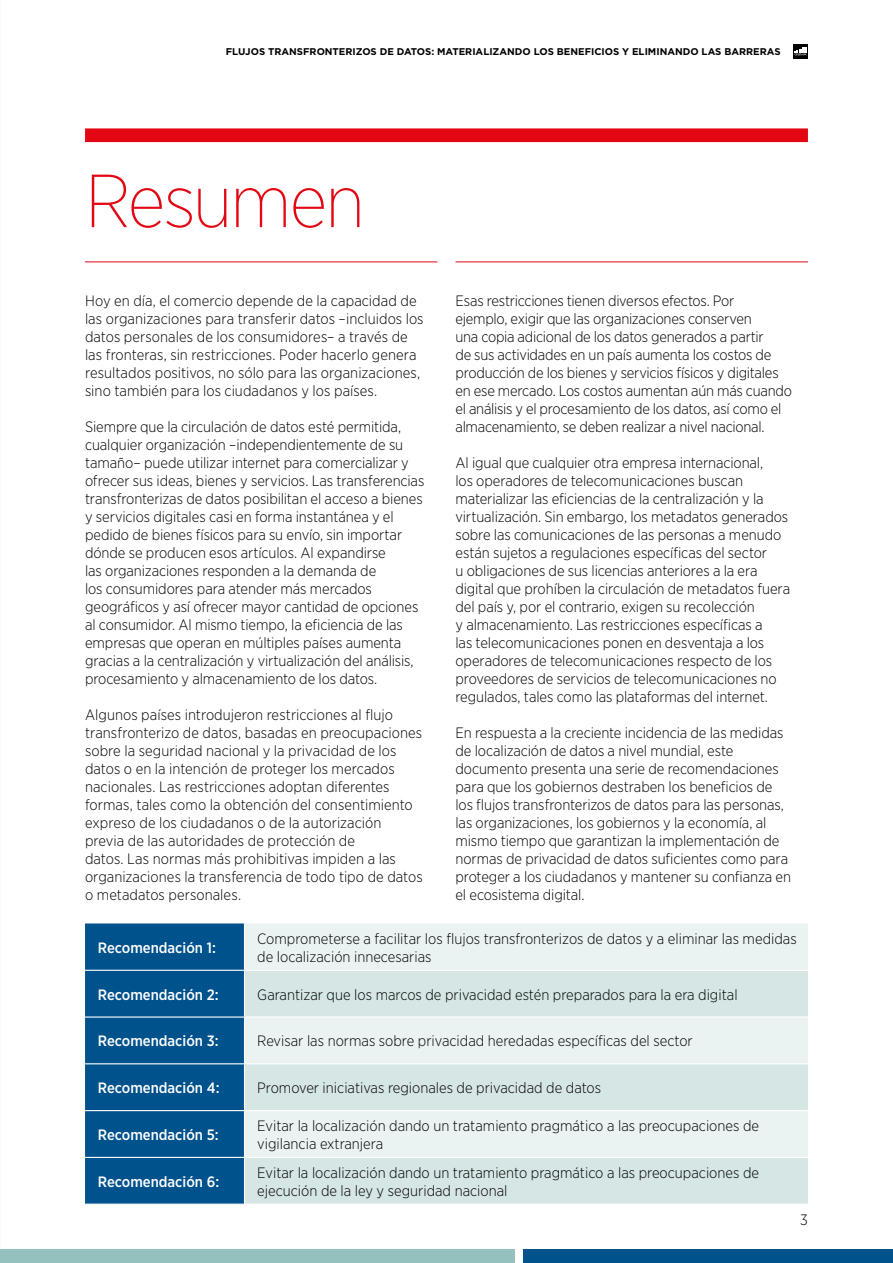
<style>
.page{position:relative;width:893px;height:1263px;background:#fff}
.page>*{position:absolute;margin:0;border:0;box-sizing:border-box;transform-origin:0 0}
.t1{font:200 75px "Gotham Narrow";letter-spacing:-.03em;color:#e30613}
.t2{font:300 15px/18px "Gotham Narrow";letter-spacing:-.005em;color:#000}
.t3{font:500 15px "Gotham Narrow";color:#fff}
.t4{font:700 9.75px "Gotham";color:#000}
</style>
<div class="page">
<div style="left:0;top:1249px;width:514px;height:14px;background:#94c0be"></div>
<div style="left:523px;top:1249px;width:370px;height:14px;background:#00528d"></div>
<div style="left:793px;top:44px;width:15px;height:15px;background:#000"></div>
<svg style="left:794px;top:51px;width:13px;height:5px"></svg>
<svg style="left:795px;top:47px;width:12px;height:8px"></svg>
<hr style="left:85px;top:261px;width:352px;height:1px;background:#e30613">
<hr style="left:455px;top:261px;width:353px;height:1px;background:#e30613">
<div style="left:85px;top:128px;width:723px;height:14px;background:#e30613"></div>
<div style="left:85px;top:923px;width:159px;height:280px;background:#00528d"></div>
<div style="left:245px;top:923px;width:563px;height:47px;background:#eaf2f2"></div>
<svg style="left:245px;top:971px;width:563px;height:232px;background:#ddeaea"></svg>
<hr style="left:85px;top:970px;width:159px;height:1px;background:#fff">
<hr style="left:85px;top:1016px;width:159px;height:1px;background:#fff">
<hr style="left:244px;top:1016px;width:564px;height:1px;background:#fff">
<hr style="left:85px;top:1063px;width:159px;height:1px;background:#fff">
<hr style="left:244px;top:1063px;width:564px;height:1px;background:#fff">
<hr style="left:85px;top:1110px;width:159px;height:1px;background:#fff">
<hr style="left:244px;top:1110px;width:564px;height:1px;background:#fff">
<hr style="left:85px;top:1157px;width:159px;height:1px;background:#fff">
<hr style="left:244px;top:1157px;width:564px;height:1px;background:#fff">
<p class="t4" style="left:226px;top:45px;width:556px">FLUJOS TRANSFRONTERIZOS DE DATOS: MATERIALIZANDO LOS BENEFICIOS Y ELIMINANDO LAS BARRERAS</p>
<h1 class="t1" style="left:85px;top:155px;width:281px">Resumen</h1>
<p class="t2" style="left:85px;top:291px;width:340px">Hoy en día, el comercio depende de la capacidad de las organizaciones para transferir datos –incluidos los datos personales de los consumidores– a través de las fronteras, sin restricciones. Poder hacerlo genera resultados positivos, no sólo para las organizaciones, sino también para los ciudadanos y los países.</p>
<p class="t2" style="left:85px;top:417px;width:341px">Siempre que la circulación de datos esté permitida, cualquier organización –independientemente de su tamaño– puede utilizar internet para comercializar y ofrecer sus ideas, bienes y servicios. Las transferencias transfronterizas de datos posibilitan el acceso a bienes y servicios digitales casi en forma instantánea y el pedido de bienes físicos para su envío, sin importar dónde se producen esos artículos. Al expandirse<br>las organizaciones responden a la demanda de<br>los consumidores para atender más mercados geográficos y así ofrecer mayor cantidad de opciones al consumidor. Al mismo tiempo, la eficiencia de las empresas que operan en múltiples países aumenta gracias a la centralización y virtualización del análisis, procesamiento y almacenamiento de los datos.</p>
<p class="t2" style="left:85px;top:705px;width:339px">Algunos países introdujeron restricciones al flujo transfronterizo de datos, basadas en preocupaciones sobre la seguridad nacional y la privacidad de los datos o en la intención de proteger los mercados nacionales. Las restricciones adoptan diferentes formas, tales como la obtención del consentimiento expreso de los ciudadanos o de la autorización previa de las autoridades de protección de<br>datos. Las normas más prohibitivas impiden a las organizaciones la transferencia de todo tipo de datos o metadatos personales.</p>
<p class="t2" style="left:455px;top:291px;width:338px">Esas restricciones tienen diversos efectos. Por<br>ejemplo, exigir que las organizaciones conserven<br>una copia adicional de los datos generados a partir<br>de sus actividades en un país aumenta los costos de producción de los bienes y servicios físicos y digitales en ese mercado. Los costos aumentan aún más cuando el análisis y el procesamiento de los datos, así como el almacenamiento, se deben realizar a nivel nacional.</p>
<p class="t2" style="left:455px;top:453px;width:336px">Al igual que cualquier otra empresa internacional,<br>los operadores de telecomunicaciones buscan materializar las eficiencias de la centralización y la virtualización. Sin embargo, los metadatos generados sobre las comunicaciones de las personas a menudo están sujetos a regulaciones específicas del sector<br>u obligaciones de sus licencias anteriores a la era digital que prohíben la circulación de metadatos fuera del país y, por el contrario, exigen su recolección<br>y almacenamiento. Las restricciones específicas a<br>las telecomunicaciones ponen en desventaja a los operadores de telecomunicaciones respecto de los proveedores de servicios de telecomunicaciones no regulados, tales como las plataformas del internet.</p>
<p class="t2" style="left:455px;top:723px;width:337px">En respuesta a la creciente incidencia de las medidas de localización de datos a nivel mundial, este documento presenta una serie de recomendaciones para que los gobiernos destraben los beneficios de los flujos transfronterizos de datos para las personas, las organizaciones, los gobiernos y la economía, al mismo tiempo que garantizan la implementación de normas de privacidad de datos suficientes como para proteger a los ciudadanos y mantener su confianza en el ecosistema digital.</p>
<p class="t3" style="left:98px;top:938px;width:120px">Recomendación 1:</p>
<p class="t2" style="left:257px;top:929px;width:541px">Comprometerse a facilitar los flujos transfronterizos de datos y a eliminar las medidas de localización innecesarias</p>
<p class="t3" style="left:98px;top:985px;width:122px">Recomendación 2:</p>
<p class="t2" style="left:257px;top:985px;width:482px">Garantizar que los marcos de privacidad estén preparados para la era digital</p>
<p class="t3" style="left:98px;top:1032px;width:122px">Recomendación 3:</p>
<p class="t2" style="left:257px;top:1032px;width:437px">Revisar las normas sobre privacidad heredadas específicas del sector</p>
<p class="t3" style="left:98px;top:1078px;width:123px">Recomendación 4:</p>
<p class="t2" style="left:257px;top:1078px;width:345px">Promover iniciativas regionales de privacidad de datos</p>
<p class="t3" style="left:98px;top:1125px;width:123px">Recomendación 5:</p>
<p class="t2" style="left:257px;top:1116px;width:503px">Evitar la localización dando un tratamiento pragmático a las preocupaciones de vigilancia extranjera</p>
<p class="t3" style="left:98px;top:1172px;width:123px">Recomendación 6:</p>
<p class="t2" style="left:257px;top:1163px;width:503px">Evitar la localización dando un tratamiento pragmático a las preocupaciones de ejecución de la ley y seguridad nacional</p>
<p class="t2" style="left:800px;top:1211px;width:9px">3</p>
</div>
